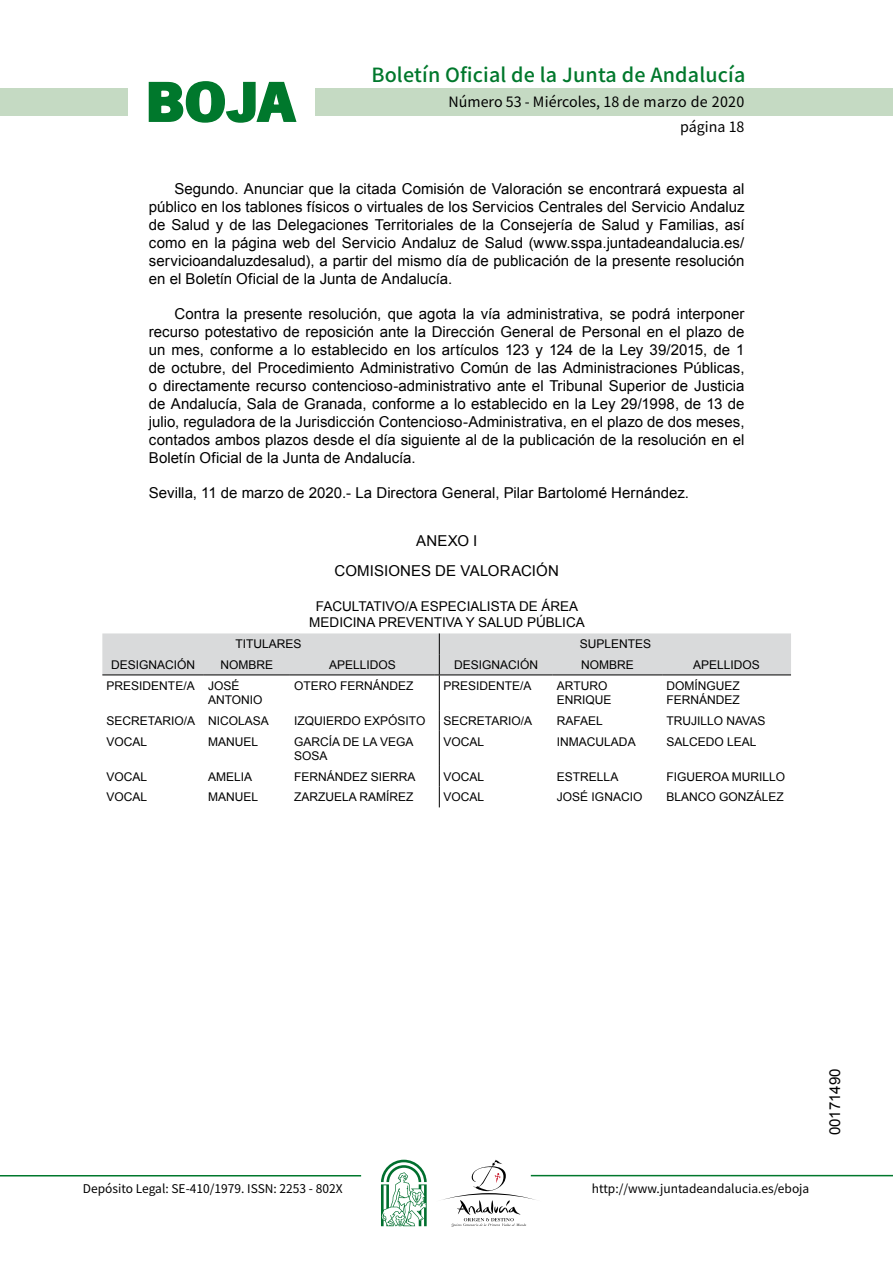
<style>
.page{position:relative;width:893px;height:1263px;background:#fff}
.page>*{position:absolute;margin:0;border:0;box-sizing:border-box;transform-origin:0 0}
.t1{font:700 57.75px "News Got T";color:#00782c;scale:1.14 1}
.t2{font:500 19.5px "Noto Sans HK";letter-spacing:.01em;color:#00782c}
.t3{font:15px/18px "Arial";color:#000;text-align:justify}
.t4{font:14.25px/24.5px "Noto Sans HK";color:#000;text-align:right}
.t5{font:13.5px/16.2px "Arial";color:#000;text-align:center}
.t6{font:12px/14.4px "Arial";color:#000}
.t7{font:12px "Noto Sans HK";color:#000}
</style>
<div class="page">
<div style="left:315px;top:88px;width:577px;height:28px;background:#c5dac3"></div>
<div style="left:0;top:88px;width:128px;height:28px;background:#c5dac3"></div>
<hr style="left:0;top:1175px;width:361px;height:2px;background:#00782c">
<hr style="left:531px;top:1175px;width:361px;height:1px;background:#00782c">
<svg style="left:148px;top:81px;width:149px;height:42px"></svg>
<svg style="left:442px;top:1160px;width:100px;height:67px"></svg>
<svg style="left:381px;top:1160px;width:45px;height:66px"></svg>
<hr style="left:439px;top:675px;width:1px;height:35px;background:#000">
<svg style="left:439px;top:710px;width:1px;height:21px"></svg>
<hr style="left:439px;top:731px;width:1px;height:35px;background:#000">
<svg style="left:439px;top:766px;width:1px;height:41px"></svg>
<div style="left:102px;top:633px;width:689px;height:43px;background:#d9dadb"></div>
<hr style="left:439px;top:675px;width:113px;height:1px;background:#000">
<hr style="left:552px;top:675px;width:110px;height:1px;background:#000">
<hr style="left:662px;top:675px;width:129px;height:1px;background:#000">
<h1 class="t1" style="left:145px;top:68px;width:133px">BOJA</h1>
<h2 class="t2" style="left:371px;top:64px;width:375px">Boletín Oficial de la Junta de Andalucía</h2>
<p class="t4" style="left:448px;top:90px;width:297px">Número 53 - Miércoles, 18 de marzo de 2020 página 18</p>
<p class="t3" style="left:149px;top:180px;width:597px;text-indent:26px">Segundo. Anunciar que la citada Comisión de Valoración se encontrará expuesta al público en los tablones físicos o virtuales de los Servicios Centrales del Servicio Andaluz de Salud y de las Delegaciones Territoriales de la Consejería de Salud y Familias, así como en la página web del Servicio Andaluz de Salud (www.sspa.juntadeandalucia.es/ servicioandaluzdesalud), a partir del mismo día de publicación de la presente resolución en el Boletín Oficial de la Junta de Andalucía.</p>
<p class="t3" style="left:149px;top:305px;width:597px;text-indent:26px">Contra la presente resolución, que agota la vía administrativa, se podrá interponer recurso potestativo de reposición ante la Dirección General de Personal en el plazo de un mes, conforme a lo establecido en los artículos 123 y 124 de la Ley 39/2015, de 1 de octubre, del Procedimiento Administrativo Común de las Administraciones Públicas, o directamente recurso contencioso-administrativo ante el Tribunal Superior de Justicia de Andalucía, Sala de Granada, conforme a lo establecido en la Ley 29/1998, de 13 de julio, reguladora de la Jurisdicción Contencioso-Administrativa, en el plazo de dos meses, contados ambos plazos desde el día siguiente al de la publicación de la resolución en el Boletín Oficial de la Junta de Andalucía.</p>
<p class="t3" style="left:149px;top:484px;width:541px">Sevilla, 11 de marzo de 2020.- La Directora General, Pilar Bartolomé Hernández.</p>
<p class="t3" style="left:334px;top:525px;width:226px;line-height:30.8px;text-align:center">ANEXO I<br>COMISIONES DE VALORACIÓN</p>
<p class="t5" style="left:309px;top:599px;width:277px">FACULTATIVO/A ESPECIALISTA DE ÁREA<br>MEDICINA PREVENTIVA Y SALUD PÚBLICA</p>
<p class="t6" style="left:235px;top:637px;width:68px">TITULARES</p>
<p class="t6" style="left:579px;top:637px;width:73px">SUPLENTES</p>
<p class="t6" style="left:111px;top:658px;width:86px">DESIGNACIÓN</p>
<p class="t6" style="left:220px;top:658px;width:54px">NOMBRE</p>
<p class="t6" style="left:329px;top:658px;width:68px">APELLIDOS</p>
<p class="t6" style="left:454px;top:658px;width:86px">DESIGNACIÓN</p>
<p class="t6" style="left:581px;top:658px;width:54px">NOMBRE</p>
<p class="t6" style="left:693px;top:658px;width:68px">APELLIDOS</p>
<p class="t6" style="left:208px;top:678px;width:56px;text-indent:-101px">PRESIDENTE/A JOSÉ<br>ANTONIO</p>
<p class="t6" style="left:294px;top:678px;width:121px">OTERO FERNÁNDEZ</p>
<p class="t6" style="left:443px;top:678px;width:90px">PRESIDENTE/A</p>
<p class="t6" style="left:557px;top:678px;width:56px">ARTURO<br>ENRIQUE</p>
<p class="t6" style="left:666px;top:678px;width:75px">DOMÍNGUEZ<br>FERNÁNDEZ</p>
<p class="t6" style="left:107px;top:714px;width:164px">SECRETARIO/A NICOLASA</p>
<p class="t6" style="left:294px;top:714px;width:133px">IZQUIERDO EXPÓSITO</p>
<p class="t6" style="left:443px;top:714px;width:90px">SECRETARIO/A</p>
<p class="t6" style="left:557px;top:714px;width:48px">RAFAEL</p>
<p class="t6" style="left:666px;top:714px;width:100px">TRUJILLO NAVAS</p>
<p class="t6" style="left:107px;top:734px;width:42px">VOCAL</p>
<p class="t6" style="left:208px;top:734px;width:52px">MANUEL</p>
<p class="t6" style="left:294px;top:734px;width:121px">GARCÍA DE LA VEGA<br>SOSA</p>
<p class="t6" style="left:443px;top:734px;width:42px">VOCAL</p>
<p class="t6" style="left:557px;top:734px;width:80px">INMACULADA</p>
<p class="t6" style="left:666px;top:734px;width:92px">SALCEDO LEAL</p>
<p class="t6" style="left:107px;top:769px;width:42px">VOCAL</p>
<p class="t6" style="left:208px;top:769px;width:46px">AMELIA</p>
<p class="t6" style="left:294px;top:769px;width:123px">FERNÁNDEZ SIERRA</p>
<p class="t6" style="left:443px;top:769px;width:42px">VOCAL</p>
<p class="t6" style="left:557px;top:769px;width:63px">ESTRELLA</p>
<p class="t6" style="left:666px;top:769px;width:120px">FIGUEROA MURILLO</p>
<p class="t6" style="left:107px;top:790px;width:42px">VOCAL</p>
<p class="t6" style="left:208px;top:790px;width:52px">MANUEL</p>
<p class="t6" style="left:294px;top:790px;width:121px">ZARZUELA RAMÍREZ</p>
<p class="t6" style="left:443px;top:790px;width:42px">VOCAL</p>
<p class="t6" style="left:557px;top:790px;width:87px">JOSÉ IGNACIO</p>
<p class="t6" style="left:666px;top:790px;width:119px">BLANCO GONZÁLEZ</p>
<p class="t7" style="left:83px;top:1181px;width:261px">Depósito Legal: SE-410/1979. ISSN: 2253 - 802X</p>
<p class="t7" style="left:592px;top:1181px;width:219px">http://www.juntadeandalucia.es/eboja</p>
<p class="t3" style="left:826px;top:1135px;width:68px;rotate:-90deg">00171490</p>
</div>
